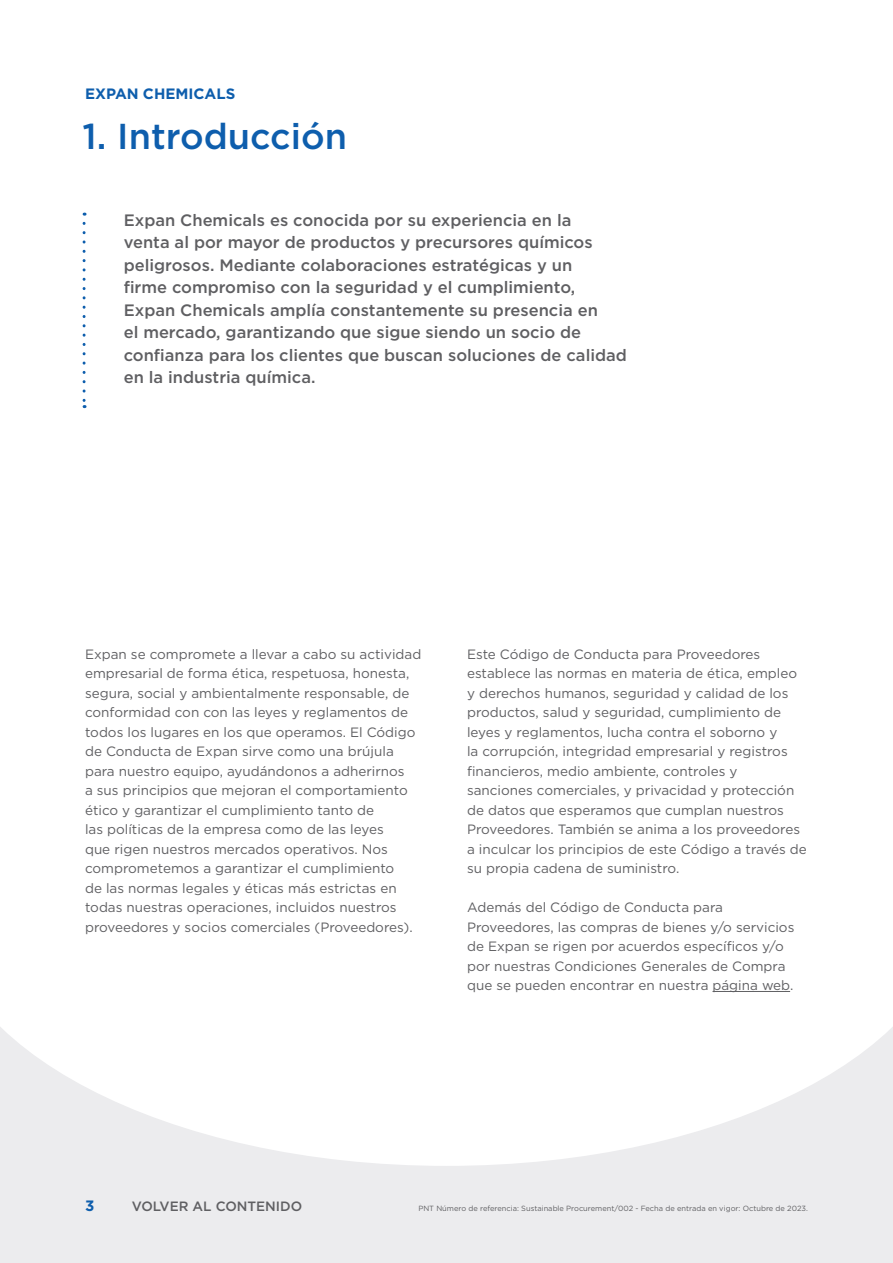
<style>
.page{position:relative;width:893px;height:1263px;background:#fff}
.page>*{position:absolute;margin:0;border:0;box-sizing:border-box;transform-origin:0 0}
.Header_1_Links{font:500 36px "Gotham";color:#0e5ead}
.Inleiding{font:500 16.5px/22.5px "Gotham";color:#5f5f62}
.t1{font:700 15px "Gotham";color:#0e5ead}
.Body{font:13.5px/19.5px "Gotham";color:#5f5f62}
.t2{font:500 13.5px "Gotham";color:#5f5f62}
.t3{font:7.5px "Gotham";color:#5f5f62}
</style>
<div class="page">
<div style="left:0;top:913px;width:893px;height:350px;background:#ececee"></div>
<svg style="left:0;top:913px;width:893px;height:253px;fill:#fff"></svg>
<svg style="left:83px;top:223px;width:3px;height:185px"></svg>
<hr style="left:712px;top:991px;width:78px;height:1px;background:#5f5f62">
<p class="t1" style="left:85px;top:84px;width:152px">EXPAN CHEMICALS</p>
<p class="Header_1_Links" style="left:83px;top:113px;width:266px">1. Introducción</p>
<p class="Inleiding" style="left:124px;top:209px;width:505px">Expan Chemicals es conocida por su experiencia en la<br>venta al por mayor de productos y precursores químicos peligrosos. Mediante colaboraciones estratégicas y un<br>firme compromiso con la seguridad y el cumplimiento, Expan Chemicals amplía constantemente su presencia en<br>el mercado, garantizando que sigue siendo un socio de confianza para los clientes que buscan soluciones de calidad en la industria química.</p>
<p class="Body" style="left:85px;top:644px;width:338px">Expan se compromete a llevar a cabo su actividad empresarial de forma ética, respetuosa, honesta, segura, social y ambientalmente responsable, de conformidad con con las leyes y reglamentos de todos los lugares en los que operamos. El Código de Conducta de Expan sirve como una brújula para nuestro equipo, ayudándonos a adherirnos<br>a sus principios que mejoran el comportamiento ético y garantizar el cumplimiento tanto de<br>las políticas de la empresa como de las leyes<br>que rigen nuestros mercados operativos. Nos comprometemos a garantizar el cumplimiento<br>de las normas legales y éticas más estrictas en todas nuestras operaciones, incluidos nuestros proveedores y socios comerciales (Proveedores).</p>
<p class="Body" style="left:467px;top:644px;width:341px">Este Código de Conducta para Proveedores establece las normas en materia de ética, empleo y derechos humanos, seguridad y calidad de los productos, salud y seguridad, cumplimiento de leyes y reglamentos, lucha contra el soborno y<br>la corrupción, integridad empresarial y registros financieros, medio ambiente, controles y<br>sanciones comerciales, y privacidad y protección de datos que esperamos que cumplan nuestros Proveedores. También se anima a los proveedores a inculcar los principios de este Código a través de su propia cadena de suministro.</p>
<p class="Body" style="left:467px;top:897px;width:329px">Además del Código de Conducta para Proveedores, las compras de bienes y/o servicios de Expan se rigen por acuerdos específicos y/o por nuestras Condiciones Generales de Compra que se pueden encontrar en nuestra página web.</p>
<p class="t1" style="left:85px;top:1196px;width:11px">3</p>
<p class="t2" style="left:132px;top:1197px;width:172px">VOLVER AL CONTENIDO</p>
<p class="t3" style="left:418px;top:1204px;width:391px">PNT Número de referencia: Sustainable Procurement/002 - Fecha de entrada en vigor: Octubre de 2023.</p>
</div>
